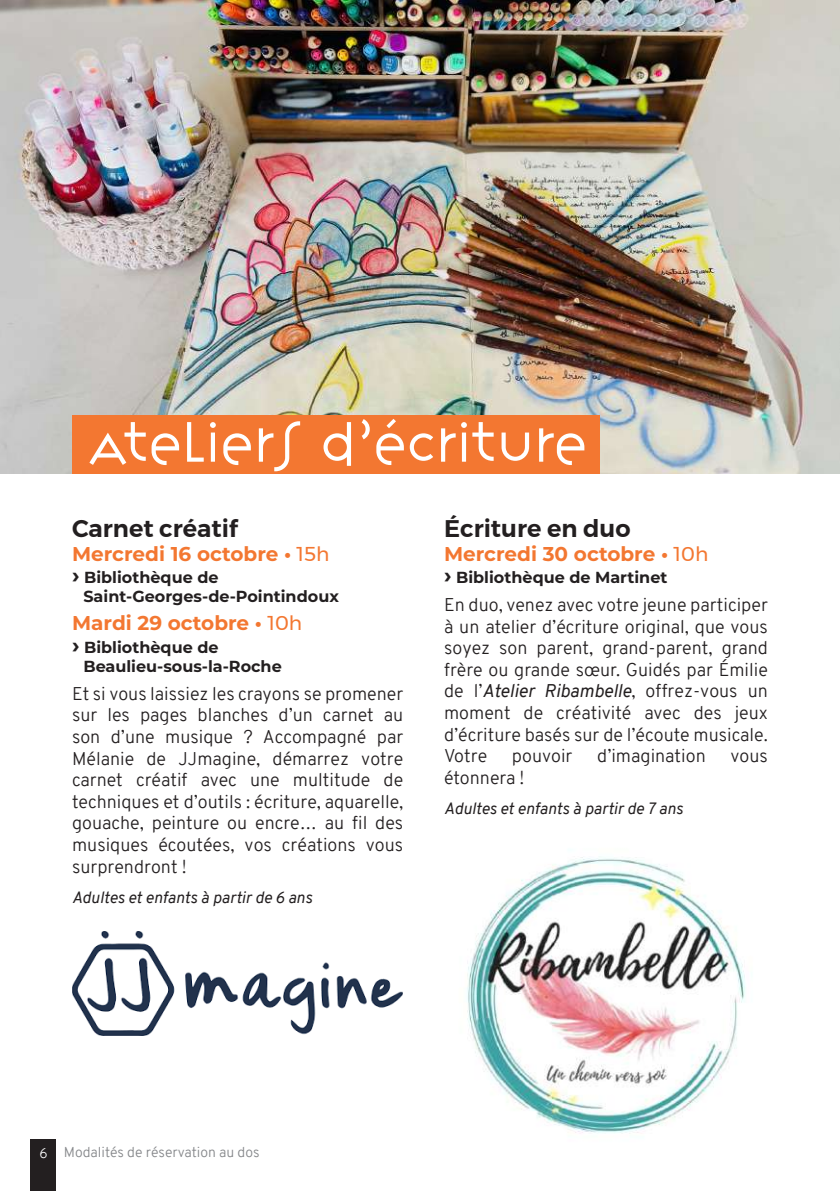
<style>
.page{position:relative;width:840px;height:1191px;background:#fff}
.page>*{position:absolute;margin:0;border:0;box-sizing:border-box;transform-origin:0 0}
.t1{font:300 50px "Variex OT";color:#fff}
.t2{font:600 24px "Montserrat";color:#231f20}
.t3{font:700 20px "Montserrat";color:#f37731}
.t4{font:300 18px/21.6px "Overpass";color:#231f20;text-align:justify}
.t5{font:700 16px/19.2px "Montserrat";color:#231f20}
.t6{font:italic 16px "Overpass";color:#231f20}
.t7{font:300 14px "Overpass";color:#848689}
.s1{font-weight:400}
.s2{font-size:22px}
.s3{font-weight:400;font-style:italic}
.s4{color:#fff}
</style>
<div class="page">
<div style="left:30px;top:1139px;width:25px;height:52px;background:#231f20"></div>
<img style="left:0;top:0;width:839px;height:473px">
<div style="left:72px;top:415px;width:527px;height:59px;background:#f37731"></div>
<img style="left:72px;top:931px;width:331px;height:104px">
<img style="left:467px;top:856px;width:279px;height:278px">
<h1 class="t1" style="left:89px;top:408px;width:499px">ATELIERS D’ÉCRITURE</h1>
<h2 class="t2" style="left:72px;top:509px;width:167px">Carnet créatif</h2>
<p class="t3" style="left:72px;top:539px;width:259px">Mercredi 16 octobre • <span class="s1">15h</span></p>
<p class="t5" style="left:83px;top:567px;width:257px;text-indent:-11px"><span class="s2">›</span> Bibliothèque de<br>Saint-Georges-de-Pointindoux</p>
<p class="t3" style="left:72px;top:608px;width:231px">Mardi 29 octobre • <span class="s1">10h</span></p>
<p class="t5" style="left:83px;top:636px;width:200px;text-indent:-11px"><span class="s2">›</span> Bibliothèque de<br>Beaulieu-sous-la-Roche</p>
<p class="t4" style="left:72px;top:683px;width:332px">Et si vous laissiez les crayons se promener sur les pages blanches d’un carnet au son d’une musique ? Accompagné par Mélanie de JJmagine, démarrez votre carnet créatif avec une multitude de techniques et d’outils : écriture, aquarelle, gouache, peinture ou encre… au fil des musiques écoutées, vos créations vous surprendront !</p>
<p class="t6" style="left:72px;top:885px;width:241px">Adultes et enfants à partir de 6 ans</p>
<h2 class="t2" style="left:444px;top:509px;width:188px">Écriture en duo</h2>
<p class="t3" style="left:444px;top:539px;width:265px">Mercredi 30 octobre • <span class="s1">10h</span></p>
<p class="t5" style="left:444px;top:567px;width:225px"><span class="s2">›</span> Bibliothèque de Martinet</p>
<p class="t4" style="left:444px;top:594px;width:325px">En duo, venez avec votre jeune participer à un atelier d’écriture original, que vous soyez son parent, grand-parent, grand frère ou grande sœur. Guidés par Émilie de l’<span class="s3">Atelier Ribambelle</span>, offrez-vous un moment de créativité avec des jeux d’écriture basés sur de l’écoute musicale.<br>Votre</p>
<p class="t4" style="left:511px;top:745px;width:62px">pouvoir</p>
<p class="t4" style="left:597px;top:745px;width:110px">d’imagination</p>
<p class="t4" style="left:730px;top:745px;width:39px">vous</p>
<p class="t4" style="left:444px;top:767px;width:82px">étonnera !</p>
<p class="t6" style="left:444px;top:797px;width:240px">Adultes et enfants à partir de 7 ans</p>
<p class="t7" style="left:39px;top:1141px;width:221px"><span class="s4">6</span> Modalités de réservation au dos</p>
</div>
